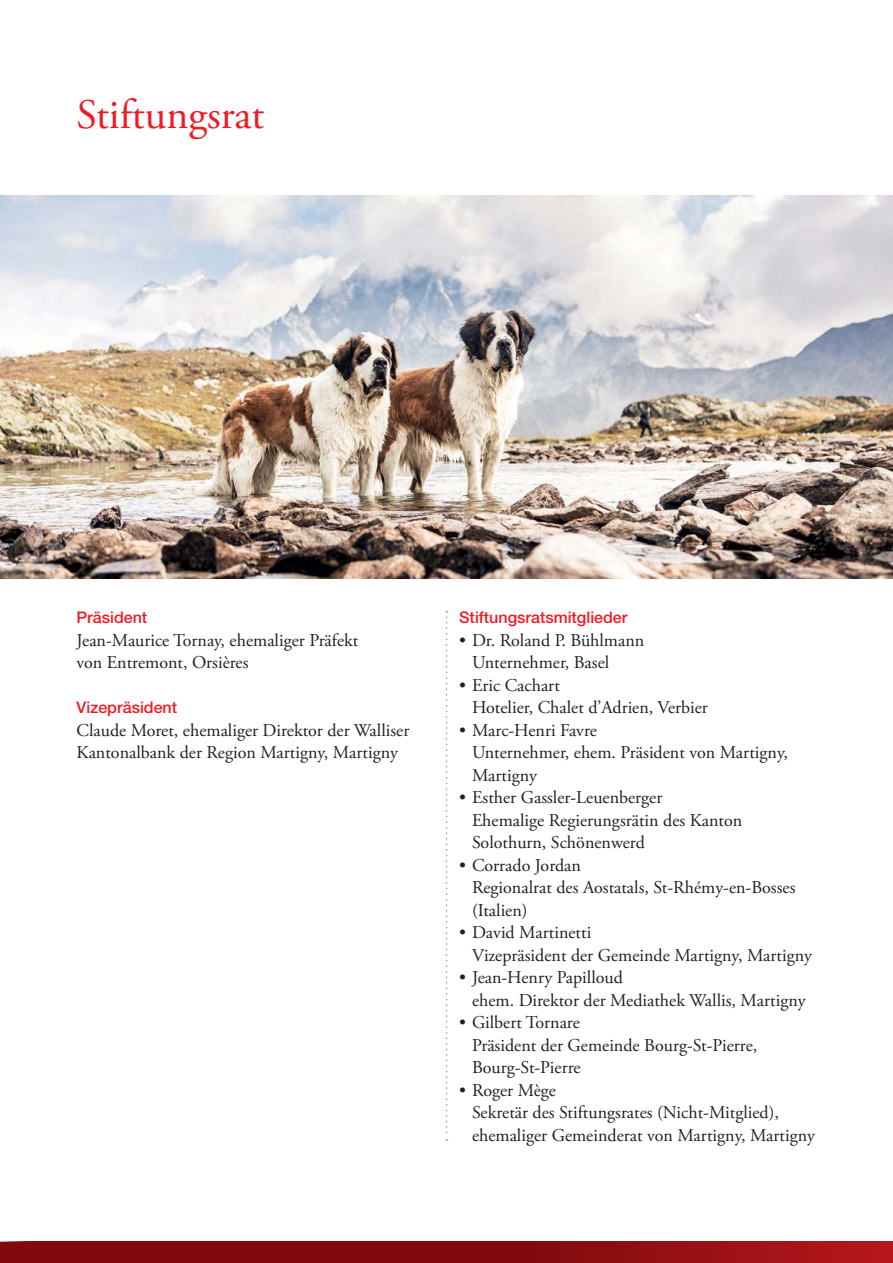
<style>
.page{position:relative;width:893px;height:1263px;background:#fff}
.page>*{position:absolute;margin:0;border:0;box-sizing:border-box;transform-origin:0 0}
.t1{font:42px "Adobe Garamond Pro";color:#ed1c24}
.t2{font:18px/22.5px "Adobe Garamond Pro";color:#231f20}
.t3{font:500 16.05px "Helvetica Neue";color:#ed1c24}
</style>
<div class="page">
<img style="left:0;top:196px;width:893px;height:382px">
<svg style="left:446px;top:611px;width:1px;height:530px"></svg>
<svg style="left:0;top:1242px;width:893px;height:21px;background:#8c0c10"></svg>
<h1 class="t1" style="left:77px;top:98px;width:189px">Stiftungsrat</h1>
<p class="t3" style="left:77px;top:612px;width:72px">Präsident</p>
<p class="t2" style="left:77px;top:630px;width:283px">Jean-Maurice Tornay, ehemaliger Präfekt von Entremont, Orsières</p>
<p class="t3" style="left:77px;top:702px;width:102px">Vizepräsident</p>
<p class="t2" style="left:77px;top:720px;width:334px">Claude Moret, ehemaliger Direktor der Walliser<br>Kantonalbank der Region Martigny, Martigny</p>
<p class="t3" style="left:459px;top:612px;width:170px">Stiftungsratsmitglieder</p>
<p class="t2" style="left:472px;top:630px;width:174px;text-indent:-13px">• Dr. Roland P. Bühlmann<br>Unternehmer, Basel</p>
<p class="t2" style="left:472px;top:675px;width:237px;text-indent:-13px">• Eric Cachart<br>Hotelier, Chalet d’Adrien, Verbier</p>
<p class="t2" style="left:472px;top:720px;width:317px;text-indent:-13px">• Marc-Henri Favre<br>Unternehmer, ehem. Präsident von Martigny,<br>Martigny</p>
<p class="t2" style="left:472px;top:788px;width:272px;text-indent:-13px">• Esther Gassler-Leuenberger<br>Ehemalige Regierungsrätin des Kanton<br>Solothurn, Schönenwerd</p>
<p class="t2" style="left:472px;top:855px;width:325px;text-indent:-13px">• Corrado Jordan<br>Regionalrat des Aostatals, St-Rhémy-en-Bosses (Italien)</p>
<p class="t2" style="left:472px;top:923px;width:342px;text-indent:-13px">• David Martinetti<br>Vizepräsident der Gemeinde Martigny, Martigny</p>
<p class="t2" style="left:472px;top:968px;width:335px;text-indent:-13px">• Jean-Henry Papilloud<br>ehem. Direktor der Mediathek Wallis, Martigny</p>
<p class="t2" style="left:472px;top:1013px;width:287px;text-indent:-13px">• Gilbert Tornare<br>Präsident der Gemeinde Bourg-St-Pierre,<br>Bourg-St-Pierre</p>
<p class="t2" style="left:472px;top:1080px;width:345px;text-indent:-13px">• Roger Mège<br>Sekretär des Stiftungsrates (Nicht-Mitglied), ehemaliger Gemeinderat von Martigny, Martigny</p>
</div>
